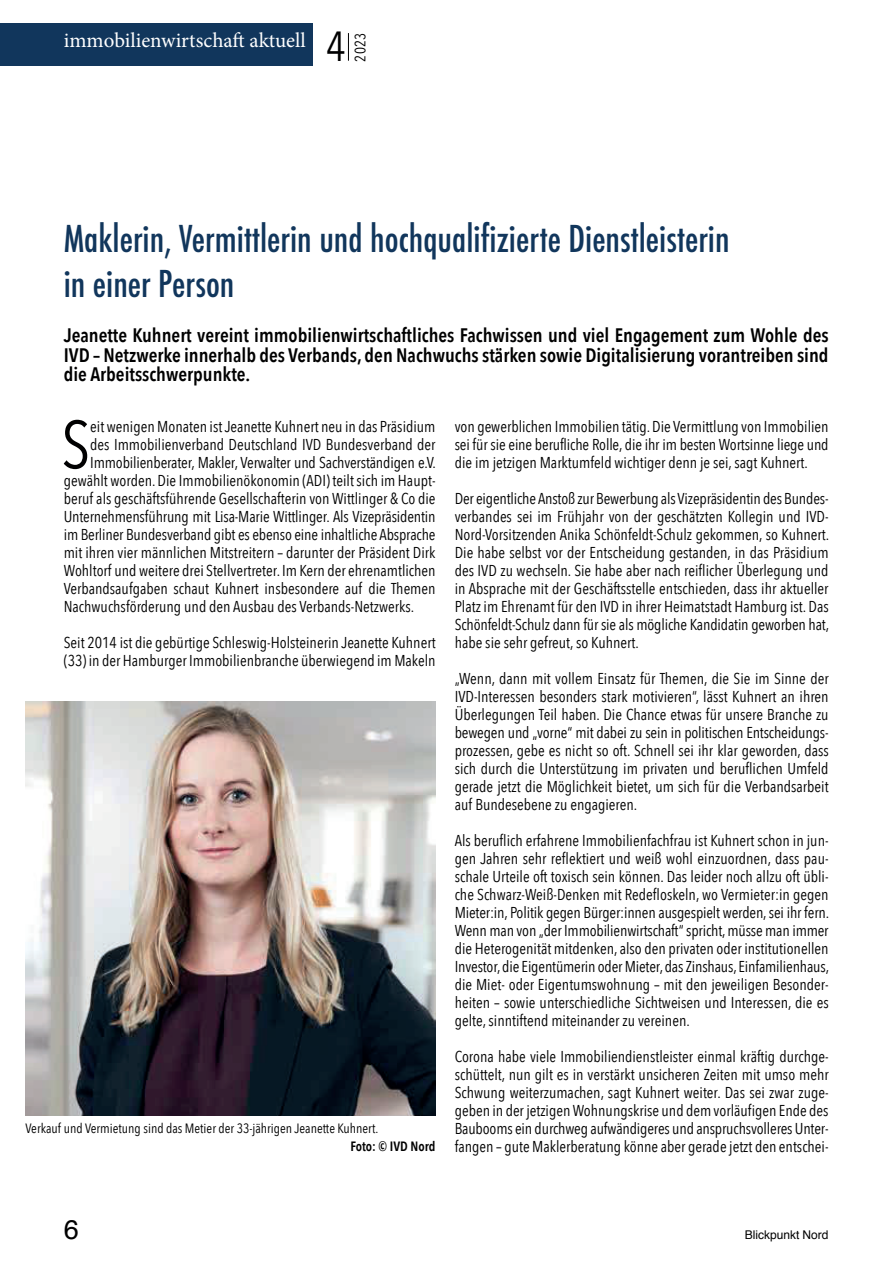
<style>
.page{position:relative;width:893px;height:1263px;background:#fff}
.page>*{position:absolute;margin:0;border:0;box-sizing:border-box;transform-origin:0 0}
.t1{font:66.6px "Avenir Next Condensed";color:#000001}
.t2{font:500 condensed 36px/45px "Futura";color:#11365c}
.t3{font:27px "Helvetica";color:#000001}
.t4{font:21px "Minion Pro";color:#fff}
.t5{font:600 19.5px/19.5px "Avenir Next Condensed";color:#000001;text-align:justify}
.t6{font:15.75px/18px "Avenir Next Condensed";color:#000001;text-align:justify}
.t7{font:15px "Avenir Next Condensed";color:#000001}
.t8{font:13.5px "Avenir Next Condensed";color:#000001}
.t9{font:600 13.5px "Avenir Next Condensed";color:#000001}
.t10{font:12px "Helvetica";color:#000001}
.s1{font-family:"Avenir Next Condensed";font-size:42px;color:#000001}
</style>
<div class="page">
<div style="left:0;top:24px;width:313px;height:42px;background:#11365c"></div>
<svg style="left:348px;top:33px;width:1px;height:28px"></svg>
<img style="left:25px;top:702px;width:410px;height:414px">
<h3 class="t4" style="left:64px;top:28px;width:284px">immobilienwirtschaft aktuell <span class="s1">4</span></h3>
<p class="t7" style="left:351px;top:62px;width:30px;rotate:-90deg">2023</p>
<h2 class="t2" style="left:64px;top:216px;width:667px">Maklerin, Vermittlerin und hochqualifizierte Dienstleisterin in einer Person</h2>
<p class="t5" style="left:64px;top:326px;width:766px">Jeanette Kuhnert vereint immobilienwirtschaftliches Fachwissen und viel Engagement zum Wohle des IVD – Netzwerke innerhalb des Verbands, den Nachwuchs stärken sowie Digitalisierung vorantreiben sind die Arbeitsschwerpunkte.</p>
<p class="t6" style="left:455px;top:418px;width:375px">von gewerblichen Immobilien tätig. Die Vermittlung von Immobilien sei für sie eine berufliche Rolle, die ihr im besten Wortsinne liege und die im jetzigen Marktumfeld wichtiger denn je sei, sagt Kuhnert.</p>
<p class="t6" style="left:455px;top:490px;width:376px">Der eigentliche Anstoß zur Bewerbung als Vizepräsidentin des Bundes&shy;verbandes sei im Frühjahr von der geschätzten Kollegin und IVD-Nord-Vorsitzenden Anika Schönfeldt-Schulz gekommen, so Kuhnert.<br>Die habe selbst vor der Entscheidung gestanden, in das Präsidium des IVD zu wechseln. Sie habe aber nach reiflicher Überlegung und in Absprache mit der Geschäftsstelle entschieden, dass ihr aktueller Platz im Ehrenamt für den IVD in ihrer Heimatstadt Hamburg ist. Das Schönfeldt-Schulz dann für sie als mögliche Kandidatin geworben hat, habe sie sehr gefreut, so Kuhnert.</p>
<p class="t6" style="left:455px;top:670px;width:375px">„Wenn, dann mit vollem Einsatz für Themen, die Sie im Sinne der IVD-Interessen besonders stark motivieren“, lässt Kuhnert an ihren Überlegungen Teil haben. Die Chance etwas für unsere Branche zu bewegen und „vorne“ mit dabei zu sein in politischen Entscheidungs&shy;prozessen, gebe es nicht so oft. Schnell sei ihr klar geworden, dass sich durch die Unterstützung im privaten und beruflichen Umfeld gerade jetzt die Möglichkeit bietet, um sich für die Verbandsarbeit auf Bundesebene zu engagieren.</p>
<p class="t6" style="left:455px;top:832px;width:376px">Als beruflich erfahrene Immobilienfachfrau ist Kuhnert schon in jun&shy;gen Jahren sehr reflektiert und weiß wohl einzuordnen, dass pau&shy;schale Urteile oft toxisch sein können. Das leider noch allzu oft übli&shy;che Schwarz-Weiß-Denken mit Redefloskeln, wo Vermieter:in gegen Mieter:in, Politik gegen Bürger:innen ausgespielt werden, sei ihr fern.<br>Wenn man von „der Immobilienwirtschaft“ spricht, müsse man immer die Heterogenität mitdenken, also den privaten oder institutionellen Investor, die Eigentümerin oder Mieter, das Zinshaus, Einfamilienhaus, die Miet- oder Eigentumswohnung – mit den jeweiligen Besonder&shy;heiten – sowie unterschiedliche Sichtweisen und Interessen, die es gelte, sinntiftend miteinander zu vereinen.</p>
<p class="t6" style="left:455px;top:1048px;width:375px">Corona habe viele Immobiliendienstleister einmal kräftig durchge&shy;schüttelt, nun gilt es in verstärkt unsicheren Zeiten mit umso mehr Schwung weiterzumachen, sagt Kuhnert weiter. Das sei zwar zuge&shy;geben in der jetzigen Wohnungskrise und dem vorläufigen Ende des Baubooms ein durchweg aufwändigeres und anspruchsvolleres Unter&shy;fangen – gute Maklerberatung könne aber gerade jetzt den entschei-</p>
<h1 class="t1" style="left:61px;top:401px;width:30px">S</h1>
<p class="t6" style="left:90px;top:418px;width:347px">eit wenigen Monaten ist Jeanette Kuhnert neu in das Präsidium</p>
<p class="t6" style="left:90px;top:436px;width:347px">des Immobilienverband Deutschland IVD Bundesverband der</p>
<p class="t6" style="left:90px;top:454px;width:347px">Immobilienberater, Makler, Verwalter und Sachverständigen e.V.</p>
<p class="t6" style="left:64px;top:472px;width:373px">gewählt worden. Die Immobilienökonomin (ADI) teilt sich im Haupt-</p>
<p class="t6" style="left:64px;top:490px;width:373px">beruf als geschäftsführende Gesellschafterin von Wittlinger &amp; Co die</p>
<p class="t6" style="left:64px;top:508px;width:373px">Unternehmensführung mit Lisa-Marie Wittlinger. Als Vizepräsidentin</p>
<p class="t6" style="left:64px;top:526px;width:373px">im Berliner Bundesverband gibt es ebenso eine inhaltliche Absprache</p>
<p class="t6" style="left:64px;top:544px;width:373px">mit ihren vier männlichen Mitstreitern – darunter der Präsident Dirk</p>
<p class="t6" style="left:64px;top:562px;width:373px">Wohltorf und weitere drei Stellvertreter. Im Kern der ehrenamtlichen</p>
<p class="t6" style="left:64px;top:580px;width:373px">Verbandsaufgaben schaut Kuhnert insbesondere auf die Themen</p>
<p class="t6" style="left:64px;top:598px;width:352px">Nachwuchsförderung und den Ausbau des Verbands-Netzwerks.</p>
<p class="t6" style="left:64px;top:634px;width:373px">Seit 2014 ist die gebürtige Schleswig-Holsteinerin Jeanette Kuhnert (33) in der Hamburger Immobilienbranche überwiegend im Makeln</p>
<p class="t8" style="left:25px;top:1120px;width:354px">Verkauf und Vermietung sind das Metier der 33-jährigen Jeanette Kuhnert.</p>
<p class="t9" style="left:350px;top:1138px;width:87px">Foto: © IVD Nord</p>
<h3 class="t3" style="left:64px;top:1218px;width:17px">6</h3>
<p class="t10" style="left:745px;top:1230px;width:85px">Blickpunkt Nord</p>
</div>
